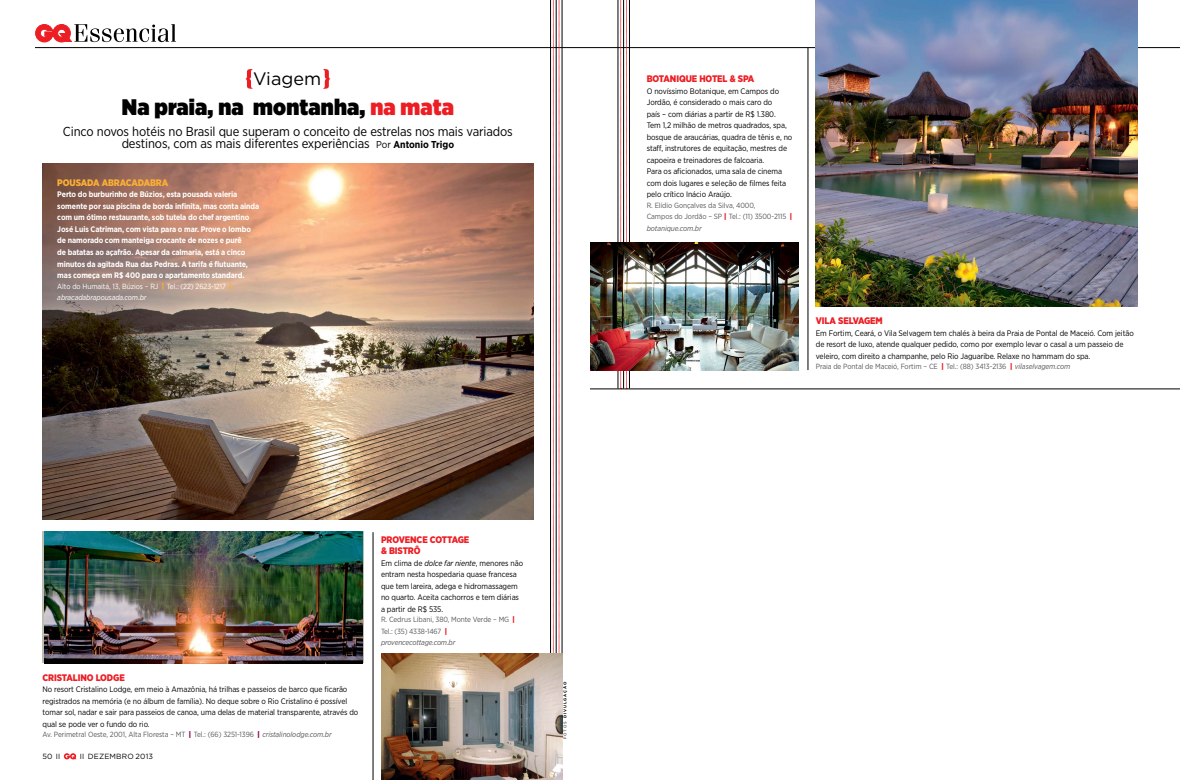
<style>
.page{position:relative;width:1180px;height:780px;background:#fff}
.page>*{position:absolute;margin:0;border:0;box-sizing:border-box;transform-origin:0 0}
.t1{font:900 22.5px "Gotham Narrow";letter-spacing:.01em;color:#000}
.t2{font:18px "Gotham";color:#000}
.t3{font:13px/12px "Gotham Narrow";letter-spacing:-.01em;color:#000;text-align:center}
.t4{font:900 9.5px/11.5px "Gotham Narrow";letter-spacing:-.01em;color:#ed1d24}
.t5{font:900 9.5px "Gotham Narrow";letter-spacing:-.01em;color:#fbaf34}
.t6{font:8px/11.5px "Gotham Narrow";letter-spacing:-.01em;color:#000}
.t7{font:700 8px/11.5px "Gotham Narrow";letter-spacing:-.01em;color:#fff}
.t8{font:7.5px/11.5px "Gotham Narrow";letter-spacing:-.01em;color:#58595b}
.t9{font:7.5px/11.5px "Gotham Narrow";letter-spacing:-.01em;color:#fff}
.t10{font:7.5px "Gotham";letter-spacing:.025em;color:#000}
.t11{font:700 4px "Gotham";letter-spacing:.215em;color:#000}
.s1{color:#ed1d24}
.s2{font-size:10px}
.s3{font-weight:700;font-size:10px}
.s4{font-weight:900;color:#fbaf34}
.s5{font-style:italic}
.s6{font-weight:900;color:#8c0052}
.s7{font-weight:900;color:#ed1d24}
.s8{font-weight:400}
</style>
<div class="page">
<svg style="left:64px;top:753px;width:12px;height:6px"></svg>
<svg style="left:35px;top:24px;width:141px;height:18px"></svg>
<hr style="left:35px;top:47px;width:1144px;height:1px;background:#000">
<hr style="left:561px;top:0;width:1px;height:780px;background:#000">
<svg style="left:553px;top:0;width:7px;height:653px"></svg>
<hr style="left:556px;top:0;width:1px;height:780px;background:#000">
<hr style="left:550px;top:0;width:1px;height:780px;background:#000">
<hr style="left:629px;top:0;width:1px;height:388px;background:#000">
<svg style="left:620px;top:0;width:7px;height:388px"></svg>
<hr style="left:623px;top:0;width:1px;height:388px;background:#000">
<hr style="left:617px;top:0;width:1px;height:388px;background:#000">
<svg style="left:323px;top:69px;width:7px;height:20px"></svg>
<svg style="left:245px;top:69px;width:7px;height:20px"></svg>
<img style="left:43px;top:163px;width:490px;height:356px">
<hr style="left:590px;top:388px;width:589px;height:1px;background:#000">
<img style="left:381px;top:653px;width:181px;height:127px">
<img style="left:44px;top:531px;width:318px;height:132px">
<hr style="left:373px;top:532px;width:1px;height:248px;background:#000">
<hr style="left:807px;top:48px;width:1px;height:322px;background:#000">
<img style="left:590px;top:242px;width:208px;height:128px">
<img style="left:815px;top:0;width:322px;height:306px">
<h2 class="t2" style="left:253px;top:67px;width:70px">VIAGEM</h2>
<h1 class="t1" style="left:122px;top:92px;width:333px">Na praia, na montanha, <span class="s1">na mata</span></h1>
<h3 class="t3" style="left:63px;top:125px;width:451px">Cinco novos hotéis no Brasil que superam o conceito de estrelas nos mais variados destinos, com as mais diferentes experiências <span class="s2">Por</span> <span class="s3">Antonio Trigo</span></h3>
<p class="t5" style="left:57px;top:176px;width:112px">POUSADA ABRACADABRA</p>
<p class="t7" style="left:57px;top:189px;width:203px">Perto do burburinho de Búzios, esta pousada valeria somente por sua piscina de borda infinita, mas conta ainda com um ótimo restaurante, sob tutela do chef argentino José Luis Catriman, com vista para o mar. Prove o lombo de namorado com manteiga crocante de nozes e purê<br>de batatas ao açafrão. Apesar da calmaria, está a cinco minutos da agitada Rua das Pedras. A tarifa é flutuante, mas começa em R$ 400 para o apartamento standard.</p>
<p class="t9" style="left:57px;top:280px;width:176px">Alto do Humaitá, 13, Búzios – RJ <span class="s4">|</span> Tel.: (22) 2623-1217 <span class="s4">| </span><span class="s5">abracadabrapousada.com.br</span></p>
<p class="t4" style="left:43px;top:671px;width:84px">CRISTALINO LODGE</p>
<p class="t6" style="left:43px;top:683px;width:317px">No resort Cristalino Lodge, em meio à Amazônia, há trilhas e passeios de barco que ficarão registrados na memória (e no álbum de família). No deque sobre o Rio Cristalino é possível tomar sol, nadar e sair para passeios de canoa, uma delas de material transparente, através do qual se pode ver o fundo do rio.</p>
<p class="t8" style="left:43px;top:728px;width:290px">Av. Perimetral Oeste, 2001, Alta Floresta – MT <span class="s6">|</span> Tel.: (66) 3251-1396 <span class="s6">|</span> <span class="s5">cristalinolodge.com.br</span></p>
<p class="t10" style="left:42px;top:751px;width:20px">50 II</p>
<p class="t10" style="left:80px;top:751px;width:75px">II DEZEMBRO 2013</p>
<p class="t4" style="left:381px;top:533px;width:90px">PROVENCE COTTAGE &amp; BISTRÔ</p>
<p class="t6" style="left:381px;top:557px;width:144px">Em clima de <span class="s5">dolce far niente</span>, menores não entram nesta hospedaria quase francesa que tem lareira, adega e hidromassagem no quarto. Aceita cachorros e tem diárias a partir de R$ 535.</p>
<p class="t8" style="left:381px;top:613px;width:135px">R. Cedrus Libani, 380, Monte Verde – MG <span class="s7">|<br></span>Tel.: (35) 4338-1467 <span class="s7">| </span><span class="s5">provencecottage.com.br</span></p>
<p class="t11" style="left:562px;top:739px;width:59px;rotate:-90deg"><span class="s8">FOTOS</span> divulgação</p>
<p class="t4" style="left:646px;top:73px;width:109px">BOTANIQUE HOTEL &amp; SPA</p>
<p class="t6" style="left:646px;top:85px;width:147px">O novíssimo Botanique, em Campos do Jordão, é considerado o mais caro do<br>país – com diárias a partir de R$ 1.380.<br>Tem 1,2 milhão de metros quadrados, spa, bosque de araucárias, quadra de tênis e, no staff, instrutores de equitação, mestres de capoeira e treinadores de falcoaria.<br>Para os aficionados, uma sala de cinema com dois lugares e seleção de filmes feita pelo crítico Inácio Araújo.</p>
<p class="t8" style="left:646px;top:199px;width:147px">R. Elídio Gonçalves da Silva, 4000,<br>Campos do Jordão – SP <span class="s7">|</span> Tel.: (11) 3500-2115 <span class="s7">| </span><span class="s5">botanique.com.br</span></p>
<p class="t4" style="left:815px;top:315px;width:68px">VILA SELVAGEM</p>
<p class="t6" style="left:815px;top:327px;width:319px">Em Fortim, Ceará, o Vila Selvagem tem chalés à beira da Praia de Pontal de Maceió. Com jeitão de resort de luxo, atende qualquer pedido, como por exemplo levar o casal a um passeio de veleiro, com direito a champanhe, pelo Rio Jaguaribe. Relaxe no hammam do spa.</p>
<p class="t8" style="left:815px;top:360px;width:256px">Praia de Pontal de Maceió, Fortim – CE <span class="s7">|</span> Tel.: (88) 3413-2136 <span class="s7">|</span> <span class="s5">vilaselvagem.com</span></p>
</div>
